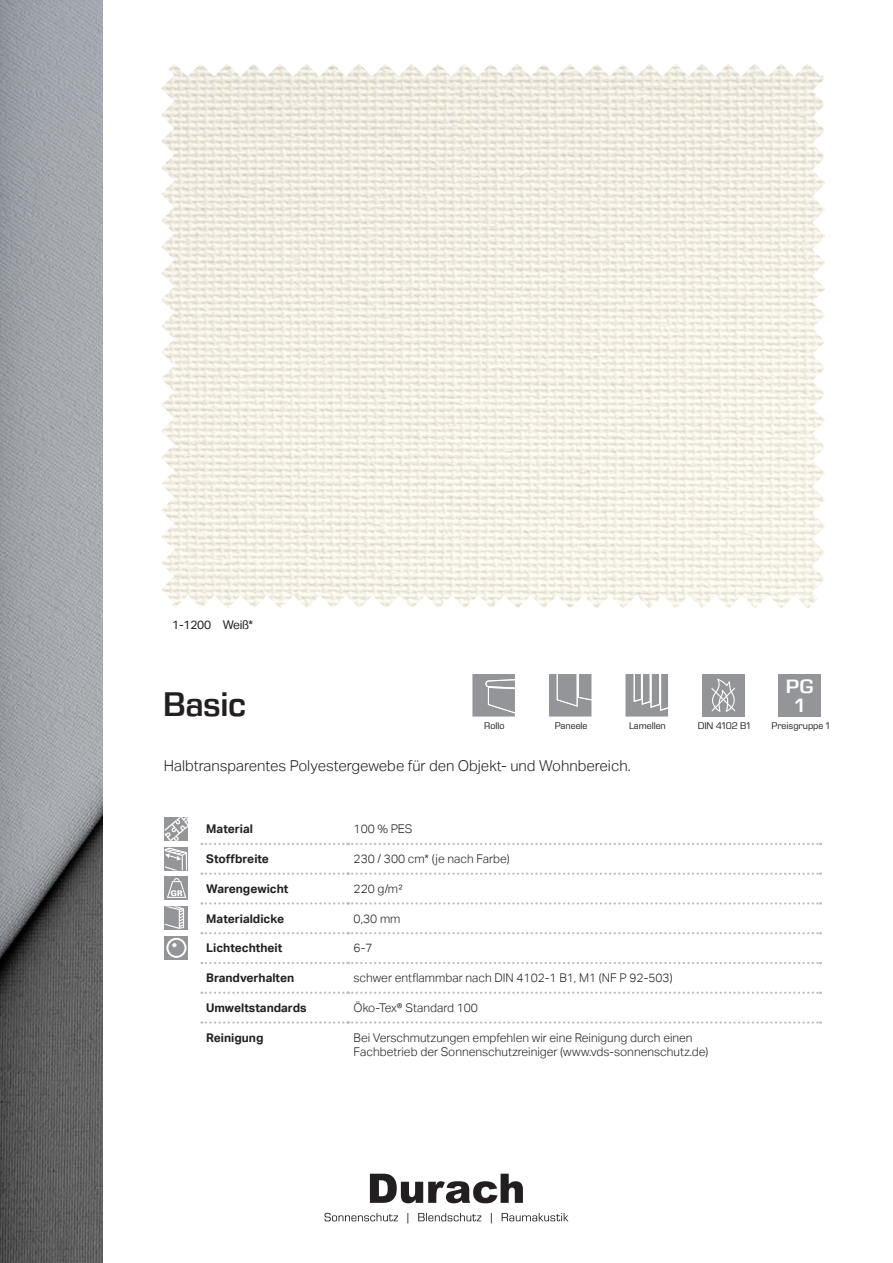
<style>
.page{position:relative;width:893px;height:1263px;background:#fff}
.page>*{position:absolute;margin:0;border:0;box-sizing:border-box;transform-origin:0 0}
.t1{font:600 34.5px "Eurostile Next W1 G";letter-spacing:-.01em;color:#231f20}
.t2{font:600 19.5px/19.5px "Eurostile Next W1 G";color:#fff;text-align:center;scale:1.1 1}
.t3{font:300 15px "Aktiv Grotesk";color:#231f20}
.t4{font:300 12px/14.4px "Aktiv Grotesk";color:#231f20}
.t5{font:700 12px "Aktiv Grotesk";color:#231f20}
.t6{font:12px "Aktiv Grotesk";letter-spacing:-.02em;color:#231f20}
.t7{font:9.75px "Eurostile Next W1 G";color:#231f20}
</style>
<div class="page">
<svg style="left:324px;top:1213px;width:244px;height:10px"></svg>
<svg style="left:370px;top:1174px;width:153px;height:29px"></svg>
<img style="left:0;top:0;width:102px;height:1263px">
<img style="left:162px;top:64px;width:663px;height:544px">
<div style="left:165px;top:906px;width:23px;height:24px;background:#939598"></div>
<svg style="left:165px;top:906px;width:19px;height:23px"></svg>
<div style="left:165px;top:877px;width:23px;height:23px;background:#939598"></div>
<svg style="left:167px;top:878px;width:19px;height:20px"></svg>
<svg style="left:165px;top:817px;width:23px;height:24px"></svg>
<div style="left:165px;top:847px;width:23px;height:23px;background:#939598"></div>
<svg style="left:165px;top:847px;width:22px;height:23px"></svg>
<svg style="left:165px;top:936px;width:23px;height:23px"></svg>
<div style="left:166px;top:938px;width:20px;height:20px;border:2px solid #fff;border-radius:50%"></div>
<svg style="left:172px;top:943px;width:5px;height:4px"></svg>
<svg style="left:201px;top:932px;width:620px;height:2px"></svg>
<svg style="left:201px;top:902px;width:620px;height:2px"></svg>
<svg style="left:201px;top:872px;width:620px;height:3px"></svg>
<svg style="left:201px;top:843px;width:620px;height:2px"></svg>
<svg style="left:201px;top:962px;width:620px;height:2px"></svg>
<svg style="left:201px;top:992px;width:620px;height:2px"></svg>
<svg style="left:201px;top:1021px;width:620px;height:3px"></svg>
<div style="left:779px;top:674px;width:42px;height:42px;background:#939598"></div>
<svg style="left:472px;top:674px;width:43px;height:42px;background:#9d9fa1"></svg>
<svg style="left:549px;top:674px;width:42px;height:42px;background:#9c9da0"></svg>
<div style="left:702px;top:674px;width:43px;height:42px;background:#939598"></div>
<svg style="left:711px;top:679px;width:25px;height:33px"></svg>
<svg style="left:625px;top:674px;width:43px;height:42px;background:#a5a7a9"></svg>
<p class="t6" style="left:172px;top:618px;width:82px">1-1200 Weiß*</p>
<h1 class="t1" style="left:163px;top:682px;width:85px">Basic</h1>
<p class="t7" style="left:484px;top:719px;width:22px">Rollo</p>
<p class="t7" style="left:555px;top:719px;width:34px">Paneele</p>
<p class="t7" style="left:629px;top:719px;width:38px">Lamellen</p>
<p class="t3" style="left:164px;top:757px;width:468px">Halbtransparentes Polyestergewebe für den Objekt- und Wohnbereich.</p>
<h2 class="t2" style="left:786px;top:676px;width:27px">PG<br>1</h2>
<p class="t7" style="left:698px;top:719px;width:54px">DIN 4102 B1</p>
<p class="t7" style="left:771px;top:719px;width:60px">Preisgruppe 1</p>
<p class="t5" style="left:206px;top:822px;width:48px">Material</p>
<p class="t4" style="left:354px;top:822px;width:60px">100 % PES</p>
<p class="t5" style="left:206px;top:852px;width:64px">Stoffbreite</p>
<p class="t4" style="left:354px;top:852px;width:158px">230 / 300 cm* (je nach Farbe)</p>
<p class="t5" style="left:206px;top:882px;width:84px">Warengewicht</p>
<p class="t4" style="left:354px;top:881px;width:51px">220 g/m²</p>
<p class="t5" style="left:206px;top:911px;width:79px">Materialdicke</p>
<p class="t4" style="left:354px;top:911px;width:48px">0,30 mm</p>
<p class="t5" style="left:206px;top:941px;width:78px">Lichtechtheit</p>
<p class="t4" style="left:354px;top:941px;width:20px">6-7</p>
<p class="t5" style="left:206px;top:971px;width:89px">Brandverhalten</p>
<p class="t4" style="left:354px;top:971px;width:320px">schwer entflammbar nach DIN 4102-1 B1, M1 (NF P 92-503)</p>
<p class="t5" style="left:206px;top:1001px;width:102px">Umweltstandards</p>
<p class="t4" style="left:354px;top:1000px;width:126px">Öko-Tex® Standard 100</p>
<p class="t5" style="left:206px;top:1030px;width:59px">Reinigung</p>
<p class="t4" style="left:354px;top:1030px;width:356px">Bei Verschmutzungen empfehlen wir eine Reinigung durch einen<br>Fachbetrieb der Sonnenschutzreiniger (www.vds-sonnenschutz.de)</p>
</div>
